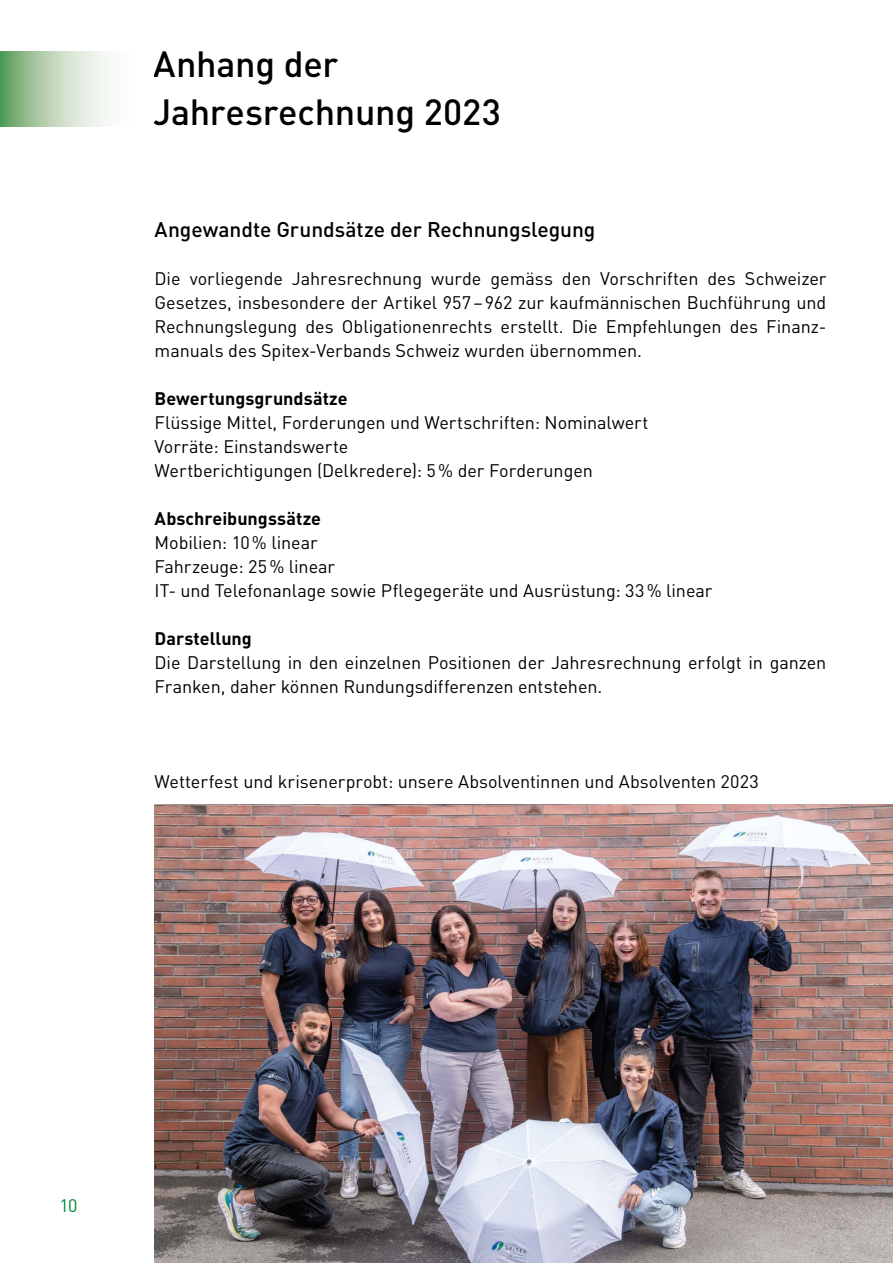
<style>
.page{position:relative;width:893px;height:1263px;background:#fff}
.page>*{position:absolute;margin:0;border:0;box-sizing:border-box;transform-origin:0 0}
.t1{font:500 36px/48px "DIN Pro";letter-spacing:-.005em;color:#000}
.t2{font:500 21px "DIN Pro";letter-spacing:-.005em;color:#000}
.t3{font:18px/24px "DIN Pro";letter-spacing:-.005em;color:#000}
.t4{font:700 18px "DIN Pro";color:#000}
.t5{font:18px "DIN Pro";color:#008b3b}
</style>
<div class="page">
<svg style="left:0;top:51px;width:106px;height:76px;background:#b6d1b2"></svg>
<img style="left:155px;top:805px;width:738px;height:458px">
<h1 class="t1" style="left:153px;top:36px;width:349px">Anhang der<br>Jahresrechnung 2023</h1>
<p class="t2" style="left:155px;top:212px;width:442px">Angewandte Grundsätze der Rechnungslegung</p>
<p class="t3" style="left:155px;top:266px;width:673px;text-align:justify">Die vorliegende Jahresrechnung wurde gemäss den Vorschriften des Schweizer Gesetzes, insbesondere der Artikel 957–962 zur kaufmännischen Buchführung und Rechnungslegung des Obligationenrechts erstellt. Die Empfehlungen des Finanz&shy;manuals des Spitex-Verbands Schweiz wurden übernommen.</p>
<p class="t4" style="left:155px;top:386px;width:195px">Bewertungsgrundsätze</p>
<p class="t3" style="left:155px;top:410px;width:495px">Flüssige Mittel, Forderungen und Wertschriften: Nominalwert<br>Vorräte: Einstandswerte<br>Wertberichtigungen (Delkredere): 5% der Forderungen</p>
<p class="t4" style="left:155px;top:506px;width:168px">Abschreibungssätze</p>
<p class="t3" style="left:155px;top:530px;width:559px">Mobilien: 10% linear<br>Fahrzeuge: 25% linear<br>IT- und Telefonanlage sowie Pflegegeräte und Ausrüstung: 33% linear</p>
<p class="t4" style="left:155px;top:626px;width:99px">Darstellung</p>
<p class="t3" style="left:155px;top:650px;width:673px">Die Darstellung in den einzelnen Positionen der Jahresrechnung erfolgt in ganzen<br>Franken, daher können Rundungsdifferenzen entstehen.</p>
<p class="t3" style="left:155px;top:769px;width:606px">Wetterfest und krisenerprobt: unsere Absolventinnen und Absolventen 2023</p>
<p class="t5" style="left:60px;top:1194px;width:20px">10</p>
</div>
